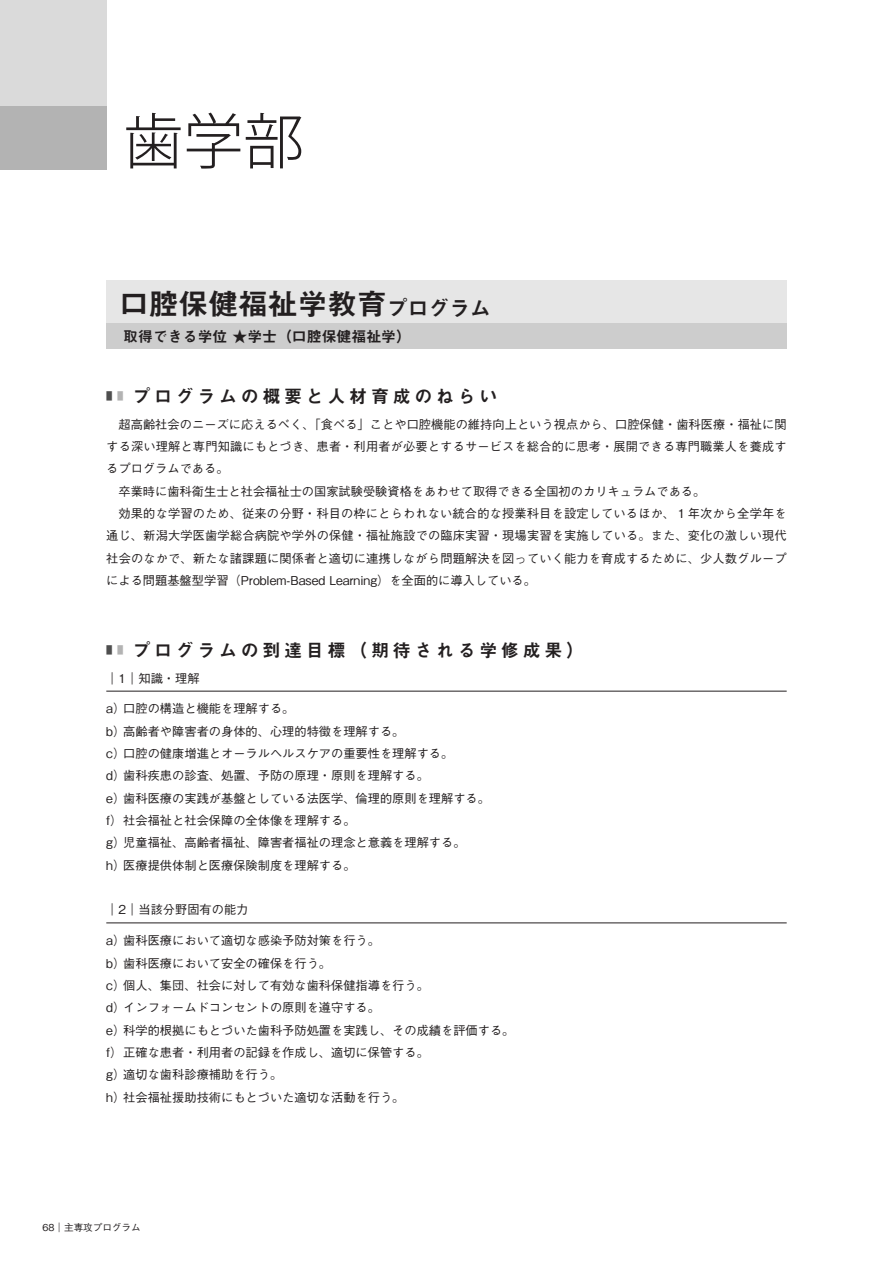
<style>
.page{position:relative;width:893px;height:1263px;background:#fff}
.page>*{position:absolute;margin:0;border:0;box-sizing:border-box;transform-origin:0 0}
.t1{font:60px "Koz Go Pro Light 90 pv RKSJ H";color:#231f20}
.t2{font:29.7px "Midashi Go Pr 6 MB31 90 pv RKSJ H";color:#231f20}
.t3{font:18px "Midashi Go Pr 6 MB31 90 pv RKSJ H";letter-spacing:.2em;color:#231f20}
.t4{font:14.85px "Midashi Go Pr 6 MB31 90 pv RKSJ H";color:#231f20}
.t5{font:12.15px/22.4px "Gothic BBB Pr 6 Medium 90 pv RKSJ V";color:#231f20}
.t6{font:9.6px "Gothic BBB Pro Medium 90 pv RKSJ H";color:#231f20}
.s1{font-size:20.85px}
</style>
<div class="page">
<div style="left:0;top:0;width:106px;height:170px;background:#dadada"></div>
<div style="left:0;top:106px;width:106px;height:64px;background:#b3b3b3"></div>
<div style="left:106px;top:281px;width:681px;height:68px;background:#e6e6e6"></div>
<div style="left:106px;top:323px;width:681px;height:26px;background:#cdcdcd"></div>
<hr style="left:106px;top:691px;width:681px;height:1px;background:#231f20">
<hr style="left:106px;top:923px;width:681px;height:1px;background:#231f20">
<h1 class="t1" style="left:123px;top:118px;width:182px">歯学部</h1>
<h2 class="t2" style="left:119px;top:293px;width:374px">口腔保健福祉学教育<span class="s1">プログラム</span></h2>
<p class="t4" style="left:123px;top:330px;width:289px">取得できる学位 ★学士（口腔保健福祉学）</p>
<h3 class="t3" style="left:106px;top:389px;width:393px"><sup>■</sup> <sup>■</sup> プログラムの概要と人材育成のねらい</h3>
<p class="t5" style="left:119px;top:414px;width:670px">超高齢社会のニーズに応えるべく、「食べる」ことや口腔機能の維持向上という視点から、口腔保健・歯科医療・福祉に関</p>
<p class="t5" style="left:106px;top:437px;width:682px">する深い理解と専門知識にもとづき、患者・利用者が必要とするサービスを総合的に思考・展開できる専門職業人を養成す</p>
<p class="t5" style="left:106px;top:459px;width:124px">るプログラムである。</p>
<p class="t5" style="left:119px;top:481px;width:588px">卒業時に歯科衛生士と社会福祉士の国家試験受験資格をあわせて取得できる全国初のカリキュラムである。</p>
<p class="t5" style="left:119px;top:504px;width:670px">効果的な学習のため、従来の分野・科目の枠にとらわれない統合的な授業科目を設定しているほか、１年次から全学年を</p>
<p class="t5" style="left:106px;top:526px;width:682px">通じ、新潟大学医歯学総合病院や学外の保健・福祉施設での臨床実習・現場実習を実施している。また、変化の激しい現代</p>
<p class="t5" style="left:106px;top:548px;width:682px">社会のなかで、新たな諸課題に関係者と適切に連携しながら問題解決を図っていく能力を育成するために、少人数グループ</p>
<p class="t5" style="left:106px;top:571px;width:431px">による問題基盤型学習（Problem-Based Learning）を全面的に導入している。</p>
<h3 class="t3" style="left:106px;top:643px;width:479px"><sup>■</sup> <sup>■</sup> プログラムの到達目標（期待される学修成果）</h3>
<p class="t5" style="left:106px;top:668px;width:95px">｜1｜知識・理解</p>
<p class="t5" style="left:106px;top:699px;width:385px">a）口腔の構造と機能を理解する。<br>b）高齢者や障害者の身体的、心理的特徴を理解する。<br>c）口腔の健康増進とオーラルヘルスケアの重要性を理解する。<br>d）歯科疾患の診査、処置、予防の原理・原則を理解する。<br>e）歯科医療の実践が基盤としている法医学、倫理的原則を理解する。f） 社会福祉と社会保障の全体像を理解する。<br>g）児童福祉、高齢者福祉、障害者福祉の理念と意義を理解する。<br>h）医療提供体制と医療保険制度を理解する。</p>
<p class="t5" style="left:106px;top:900px;width:144px">｜2｜当該分野固有の能力</p>
<p class="t5" style="left:106px;top:931px;width:410px">a）歯科医療において適切な感染予防対策を行う。<br>b）歯科医療において安全の確保を行う。<br>c）個人、集団、社会に対して有効な歯科保健指導を行う。<br>d）インフォームドコンセントの原則を遵守する。<br>e）科学的根拠にもとづいた歯科予防処置を実践し、その成績を評価する。f） 正確な患者・利用者の記録を作成し、適切に保管する。<br>g）適切な歯科診療補助を行う。<br>h）社会福祉援助技術にもとづいた適切な活動を行う。</p>
<p class="t6" style="left:43px;top:1224px;width:100px">68｜主専攻プログラム</p>
</div>
